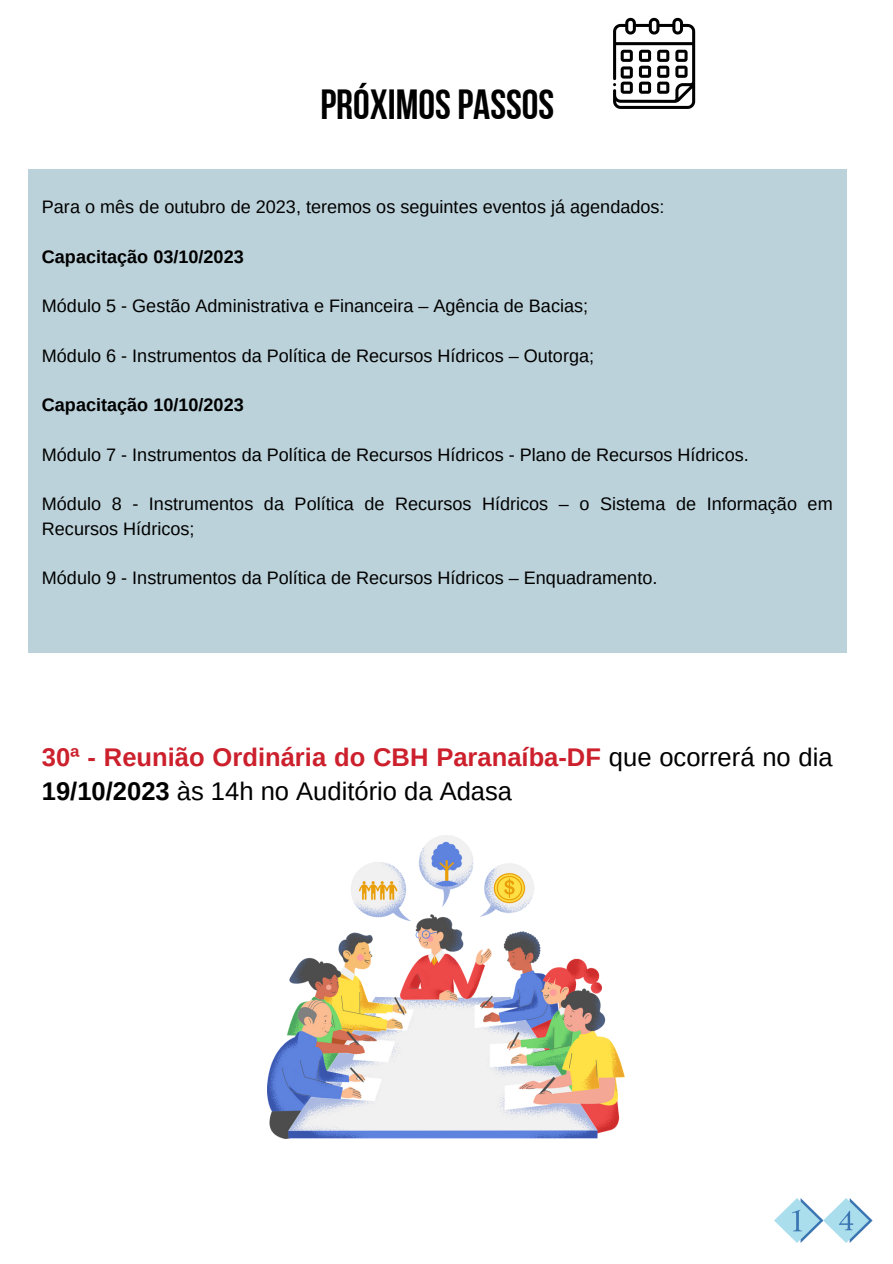
<style>
.page{position:relative;width:893px;height:1264px;background:#fff}
.page>*{position:absolute;margin:0;border:0;box-sizing:border-box;transform-origin:0 0}
.t1{font:42px "Bebas Neue Cyrillic";color:#000}
.t2{font:25.5px/34.8px "Arimo";color:#000}
.t3{font:18px/24.8px "Arimo";color:#000}
.t4{font:700 18px "Arimo";color:#000}
.s1{font-weight:700;color:#cc202d}
.s2{font-weight:700}
</style>
<div class="page">
<div style="left:28px;top:169px;width:818px;height:483px;background:#bcd2da"></div>
<svg style="left:613px;top:18px;width:82px;height:91px"></svg>
<img style="left:268px;top:835px;width:356px;height:303px">
<svg style="left:774px;top:1198px;width:98px;height:44px"></svg>
<p class="t1" style="left:320px;top:87px;width:235px">PRÓXIMOSPASSOS</p>
<p class="t3" style="left:42px;top:195px;width:624px">Para o mês de outubro de 2023, teremos os seguintes eventos já agendados:</p>
<p class="t4" style="left:42px;top:246px;width:203px">Capacitação 03/10/2023</p>
<p class="t3" style="left:42px;top:294px;width:547px">Módulo 5 - Gestão Administrativa e Financeira – Agência de Bacias;</p>
<p class="t3" style="left:42px;top:343px;width:553px">Módulo 6 - Instrumentos da Política de Recursos Hídricos – Outorga;</p>
<p class="t4" style="left:42px;top:395px;width:203px">Capacitação 10/10/2023</p>
<p class="t3" style="left:42px;top:442px;width:708px">Módulo 7 - Instrumentos da Política de Recursos Hídricos - Plano de Recursos Hídricos.</p>
<p class="t3" style="left:42px;top:491px;width:792px">Módulo 8 - Instrumentos da Política de Recursos Hídricos – o Sistema de Informação em<br>Recursos Hídricos;</p>
<p class="t3" style="left:42px;top:566px;width:617px">Módulo 9 - Instrumentos da Política de Recursos Hídricos – Enquadramento.</p>
<p class="t2" style="left:42px;top:739px;width:792px"><span class="s1">30ª - Reunião Ordinária do CBH Paranaíba-DF</span> que ocorrerá no dia<br><span class="s2">19/10/2023</span> às 14h no Auditório da Adasa</p>
</div>
